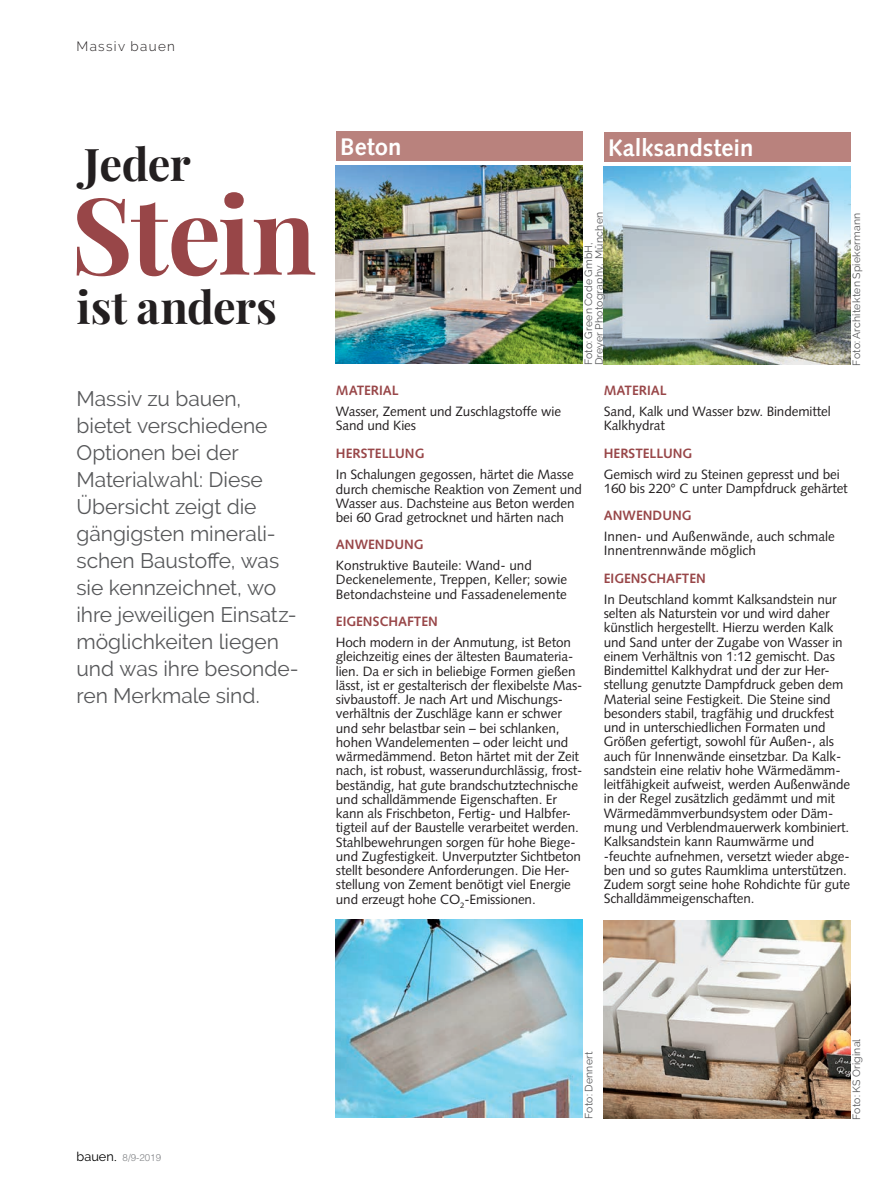
<style>
.page{position:relative;width:893px;height:1191px;background:#fff}
.page>*{position:absolute;margin:0;border:0;box-sizing:border-box;transform-origin:0 0}
.t1{font:700 106.5px "Playfair Display";letter-spacing:-.015em;color:#984648}
.t2{font:700 45px "Playfair Display";color:#231f20}
.t3{font:700 45px "Playfair Display";letter-spacing:-.02em;color:#231f20}
.t4{font:700 24px "Syntax LT Std";color:#fff}
.t5{font:21px/27px "Raleway";letter-spacing:-.005em;color:#57585a}
.t6{font:13.5px/14.2px "Syntax LT Std";letter-spacing:-.01em;color:#231f20}
.t7{font:700 13.5px "Syntax LT Std";color:#984648}
.t8{font:300 13.5px "Raleway";letter-spacing:.1em;color:#231f20}
.t9{font:10.5px/10.5px "Raleway";letter-spacing:.02em;color:#57585a}
.t10{font:300 9.75px "Helvetica LT Std";color:#808285}
.s1{font-family:"Raleway";font-weight:400;font-size:12.75px;color:#000}
.s2{font-family:"Futura Std";font-size:15px;color:#000}
</style>
<div class="page">
<div style="left:336px;top:132px;width:247px;height:29px;background:#b9827d"></div>
<img style="left:336px;top:166px;width:247px;height:198px">
<img style="left:336px;top:920px;width:247px;height:198px">
<div style="left:604px;top:133px;width:246px;height:29px;background:#b9827d"></div>
<img style="left:604px;top:167px;width:246px;height:198px">
<img style="left:604px;top:920px;width:246px;height:198px">
<p class="t8" style="left:77px;top:38px;width:100px">Massiv bauen</p>
<h2 class="t3" style="left:84px;top:135px;width:108px">Jeder</h2>
<h3 class="t4" style="left:340px;top:133px;width:63px">Beton</h3>
<h1 class="t1" style="left:71px;top:168px;width:247px">Stein</h1>
<h2 class="t2" style="left:77px;top:279px;width:202px">ist anders</h2>
<h3 class="t4" style="left:608px;top:134px;width:147px">Kalksandstein</h3>
<p class="t9" style="left:583px;top:365px;width:155px;rotate:-90deg">Foto: Green Code GmbH,<br>Dreyer Photography, München</p>
<p class="t9" style="left:851px;top:365px;width:154px;rotate:-90deg">Foto: Architekten Spiekermann</p>
<p class="t5" style="left:77px;top:385px;width:224px">Massiv zu bauen, bietet verschiedene<br>Optionen bei der<br>Materialwahl: Diese<br>Übersicht zeigt die gängigsten minerali&shy;schen Baustoffe, was sie kennzeichnet, wo ihre jeweiligen Einsatz&shy;möglichkeiten liegen und was ihre besonde&shy;ren Merkmale sind.</p>
<p class="t7" style="left:336px;top:383px;width:64px">MATERIAL</p>
<p class="t6" style="left:336px;top:404px;width:227px">Wasser, Zement und Zuschlagstoffe wie<br>Sand und Kies</p>
<p class="t7" style="left:336px;top:446px;width:90px">HERSTELLUNG</p>
<p class="t6" style="left:336px;top:467px;width:248px">In Schalungen gegossen, härtet die Masse durch chemische Reaktion von Zement und Wasser aus. Dachsteine aus Beton werden bei 60 Grad getrocknet und härten nach</p>
<p class="t7" style="left:336px;top:537px;width:89px">ANWENDUNG</p>
<p class="t6" style="left:336px;top:558px;width:233px">Konstruktive Bauteile: Wand- und<br>Deckenelemente, Treppen, Keller; sowie<br>Betondachsteine und Fassadenelemente</p>
<p class="t7" style="left:336px;top:613px;width:104px">EIGENSCHAFTEN</p>
<p class="t6" style="left:336px;top:635px;width:248px">Hoch modern in der Anmutung, ist Beton gleichzeitig eines der ältesten Baumateria&shy;lien. Da er sich in beliebige Formen gießen lässt, ist er gestalterisch der flexibelste Mas&shy;sivbaustoff. Je nach Art und Mischungs&shy;verhältnis der Zuschläge kann er schwer und sehr belastbar sein – bei schlanken, hohen Wandelementen – oder leicht und wärmedämmend. Beton härtet mit der Zeit nach, ist robust, wasserundurchlässig, frost&shy;beständig, hat gute brandschutztechnische und schalldämmende Eigenschaften. Er kann als Frischbeton, Fertig- und Halbfer&shy;tigteil auf der Baustelle verarbeitet werden.<br>Stahlbewehrungen sorgen für hohe Biege&shy;und Zugfestigkeit. Unverputzter Sichtbeton stellt besondere Anforderungen. Die Her&shy;stellung von Zement benötigt viel Energie und erzeugt hohe CO<sub>2</sub>-Emissionen.</p>
<p class="t7" style="left:604px;top:383px;width:64px">MATERIAL</p>
<p class="t6" style="left:604px;top:404px;width:228px">Sand, Kalk und Wasser bzw. Bindemittel<br>Kalkhydrat</p>
<p class="t7" style="left:604px;top:445px;width:90px">HERSTELLUNG</p>
<p class="t6" style="left:604px;top:467px;width:245px">Gemisch wird zu Steinen gepresst und bei<br>160 bis 220° C unter Dampfdruck gehärtet</p>
<p class="t7" style="left:604px;top:508px;width:89px">ANWENDUNG</p>
<p class="t6" style="left:604px;top:529px;width:233px">Innen- und Außenwände, auch schmale<br>Innentrennwände möglich</p>
<p class="t7" style="left:604px;top:570px;width:104px">EIGENSCHAFTEN</p>
<p class="t6" style="left:604px;top:592px;width:248px">In Deutschland kommt Kalksandstein nur selten als Naturstein vor und wird daher künstlich hergestellt. Hierzu werden Kalk und Sand unter der Zugabe von Wasser in einem Verhältnis von 1:12 gemischt. Das Bindemittel Kalkhydrat und der zur Her&shy;stellung genutzte Dampfdruck geben dem Material seine Festigkeit. Die Steine sind besonders stabil, tragfähig und druckfest und in unterschiedlichen Formaten und Größen gefertigt, sowohl für Außen-, als auch für Innenwände einsetzbar. Da Kalk&shy;sandstein eine relativ hohe Wärmedämm&shy;leitfähigkeit aufweist, werden Außenwände in der Regel zusätzlich gedämmt und mit Wärmedämmverbundsystem oder Däm&shy;mung und Verblendmauerwerk kombiniert.<br>Kalksandstein kann Raumwärme und -feuchte aufnehmen, versetzt wieder abge&shy;ben und so gutes Raumklima unterstützen.<br>Zudem sorgt seine hohe Rohdichte für gute Schalldämmeigenschaften.</p>
<p class="t10" style="left:77px;top:1151px;width:86px"><span class="s1">bauen</span><span class="s2">.</span> 8/9-2019</p>
<p class="t9" style="left:583px;top:1118px;width:69px;rotate:-90deg">Foto: Dennert</p>
<p class="t9" style="left:851px;top:1119px;width:82px;rotate:-90deg">Foto: KS Original</p>
</div>
